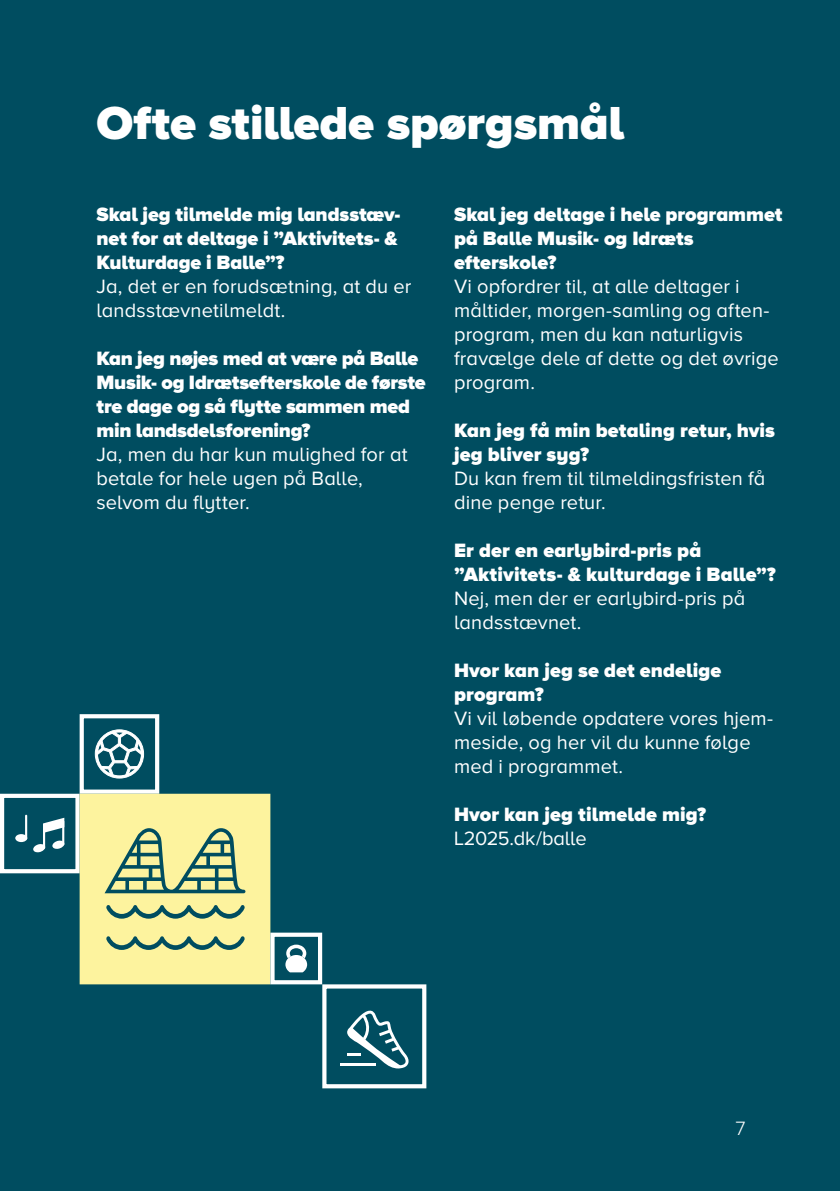
<style>
.page{position:relative;width:840px;height:1191px;background:#fff}
.page>*{position:absolute;margin:0;border:0;box-sizing:border-box;transform-origin:0 0}
.t1{font:900 48px "Proxima Nova A";color:#fff}
.t2{font:20px/24px "Proxima Nova A";letter-spacing:.005em;color:#fff}
.t3{font:900 20px/24px "Proxima Nova A";letter-spacing:-.005em;color:#fff}
.t4{font:300 20px "Proxima Nova A";color:#fff}
</style>
<div class="page">
<div style="left:1px;top:0;width:838px;height:1191px;background:#004d60"></div>
<div style="left:322px;top:984px;width:104px;height:104px;border:4px solid #fff"></div>
<div style="left:0;top:793px;width:80px;height:80px;border:4px solid #fff"></div>
<div style="left:80px;top:714px;width:79px;height:79px;border:4px solid #fff"></div>
<div style="left:80px;top:793px;width:190px;height:191px;background:#fdf39e"></div>
<div style="left:270px;top:932px;width:52px;height:52px;border:4px solid #fff"></div>
<hr style="left:25px;top:814px;width:2px;height:25px;background:#fff">
<div style="left:15px;top:834px;width:12px;height:8px;background:#fff;border-radius:50%"></div>
<hr style="left:43px;top:824px;width:2px;height:25px;background:#fff">
<svg style="left:33px;top:844px;width:12px;height:8px"></svg>
<hr style="left:62px;top:820px;width:2px;height:25px;background:#fff">
<svg style="left:52px;top:840px;width:12px;height:9px"></svg>
<svg style="left:43px;top:817px;width:21px;height:16px"></svg>
<svg style="left:106px;top:936px;width:139px;height:14px"></svg>
<svg style="left:106px;top:905px;width:139px;height:13px"></svg>
<svg style="left:104px;top:828px;width:141px;height:65px"></svg>
<svg style="left:285px;top:944px;width:22px;height:28px"></svg>
<hr style="left:340px;top:1062px;width:35px;height:3px;background:#fff">
<svg style="left:343px;top:1010px;width:66px;height:58px"></svg>
<svg style="left:95px;top:729px;width:49px;height:49px"></svg>
<h1 class="t1" style="left:96px;top:95px;width:529px">Ofte stillede spørgsmål</h1>
<p class="t3" style="left:96px;top:202px;width:305px">Skal jeg tilmelde mig landsstæv&shy;net for at deltage i ”Aktivitets- &amp;<br>Kulturdage i Balle”?</p>
<p class="t2" style="left:96px;top:274px;width:316px">Ja, det er en forudsætning, at du er landsstævnetilmeldt.</p>
<p class="t3" style="left:96px;top:346px;width:330px">Kan jeg nøjes med at være på Balle<br>Musik- og Idrætsefterskole de første tre dage og så flytte sammen med min landsdelsforening?</p>
<p class="t2" style="left:96px;top:442px;width:312px">Ja, men du har kun mulighed for at betale for hele ugen på Balle, selvom du flytter.</p>
<p class="t3" style="left:454px;top:202px;width:330px">Skal jeg deltage i hele programmet på Balle Musik- og Idræts efterskole?</p>
<p class="t2" style="left:454px;top:274px;width:326px">Vi opfordrer til, at alle deltager i måltider, morgen-samling og aften&shy;program, men du kan naturligvis fravælge dele af dette og det øvrige program.</p>
<p class="t3" style="left:454px;top:418px;width:322px">Kan jeg få min betaling retur, hvis jeg bliver syg?</p>
<p class="t2" style="left:454px;top:466px;width:312px">Du kan frem til tilmeldingsfristen få dine penge retur.</p>
<p class="t3" style="left:454px;top:538px;width:323px">Er der en earlybird-pris på ”Aktivitets- &amp; kulturdage i Balle”?</p>
<p class="t2" style="left:454px;top:586px;width:292px">Nej, men der er earlybird-pris på landsstævnet.</p>
<p class="t3" style="left:454px;top:658px;width:269px">Hvor kan jeg se det endelige program?</p>
<p class="t2" style="left:454px;top:706px;width:320px">Vi vil løbende opdatere vores hjem&shy;meside, og her vil du kunne følge med i programmet.</p>
<p class="t3" style="left:454px;top:802px;width:253px">Hvor kan jeg tilmelde mig?</p>
<p class="t2" style="left:454px;top:826px;width:134px">L2025.dk/balle</p>
<p class="t4" style="left:735px;top:1117px;width:12px">7</p>
</div>
